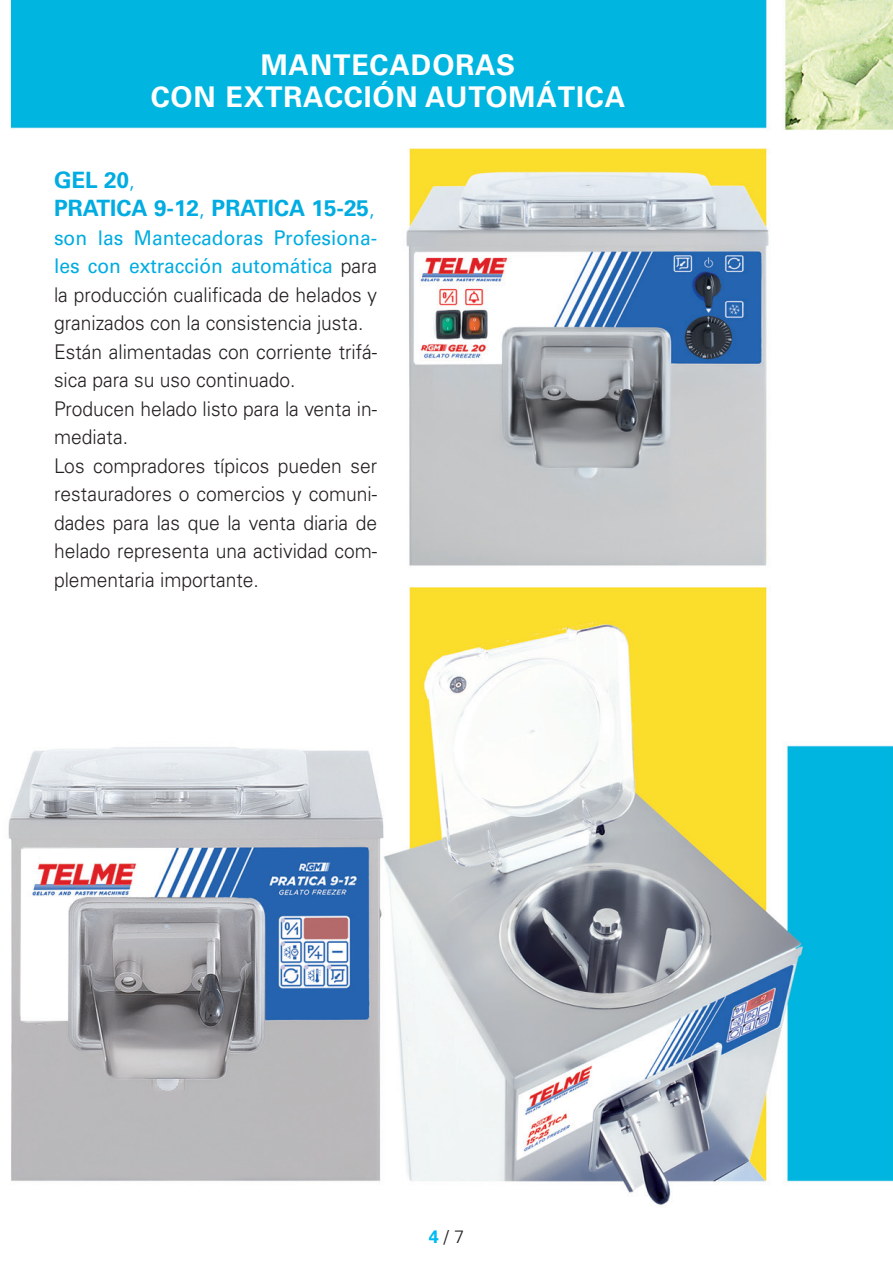
<style>
.page{position:relative;width:893px;height:1263px;background:#fff}
.page>*{position:absolute;margin:0;border:0;box-sizing:border-box;transform-origin:0 0}
.t1{font:700 28.5px/31.5px "Univers";letter-spacing:.03em;color:#fff;text-align:center}
.t2{font:700 22.5px/28.5px "Univers";color:#00ace1}
.t3{font:300 20.25px/28.5px "Univers";color:#231f20;text-align:justify;scale:.95 1}
.t4{font:300 18px "Univers";color:#231f20}
.s1{font-weight:300}
.s2{font-weight:400;color:#00ace1}
.s3{font-weight:700;color:#00baf1}
</style>
<div class="page">
<img style="left:8px;top:0;width:885px;height:1206px">
<p class="t1" style="left:151px;top:50px;width:476px">MANTECADORAS<br>CON EXTRACCIÓN AUTOMÁTICA</p>
<p class="t2" style="left:54px;top:166px;width:323px">GEL 20<span class="s1">,<br></span>PRATICA 9-12<span class="s1">,</span> PRATICA 15-25<span class="s1">,</span></p>
<p class="t3" style="left:54px;top:224px;width:342px"><span class="s2">son las Mantecadoras Profesiona&shy;les con extracción automática</span> para la producción cualificada de helados y granizados con la consistencia justa.</p>
<p class="t3" style="left:54px;top:338px;width:342px">Están alimentadas con corriente trifá&shy;sica para su uso continuado.</p>
<p class="t3" style="left:54px;top:395px;width:342px">Producen helado listo para la venta in&shy;mediata.</p>
<p class="t3" style="left:54px;top:452px;width:342px">Los compradores típicos pueden ser restauradores o comercios y comuni&shy;dades para las que la venta diaria de helado representa una actividad com&shy;plementaria importante.</p>
<p class="t4" style="left:429px;top:1226px;width:37px"><span class="s3">4</span> / 7</p>
</div>
